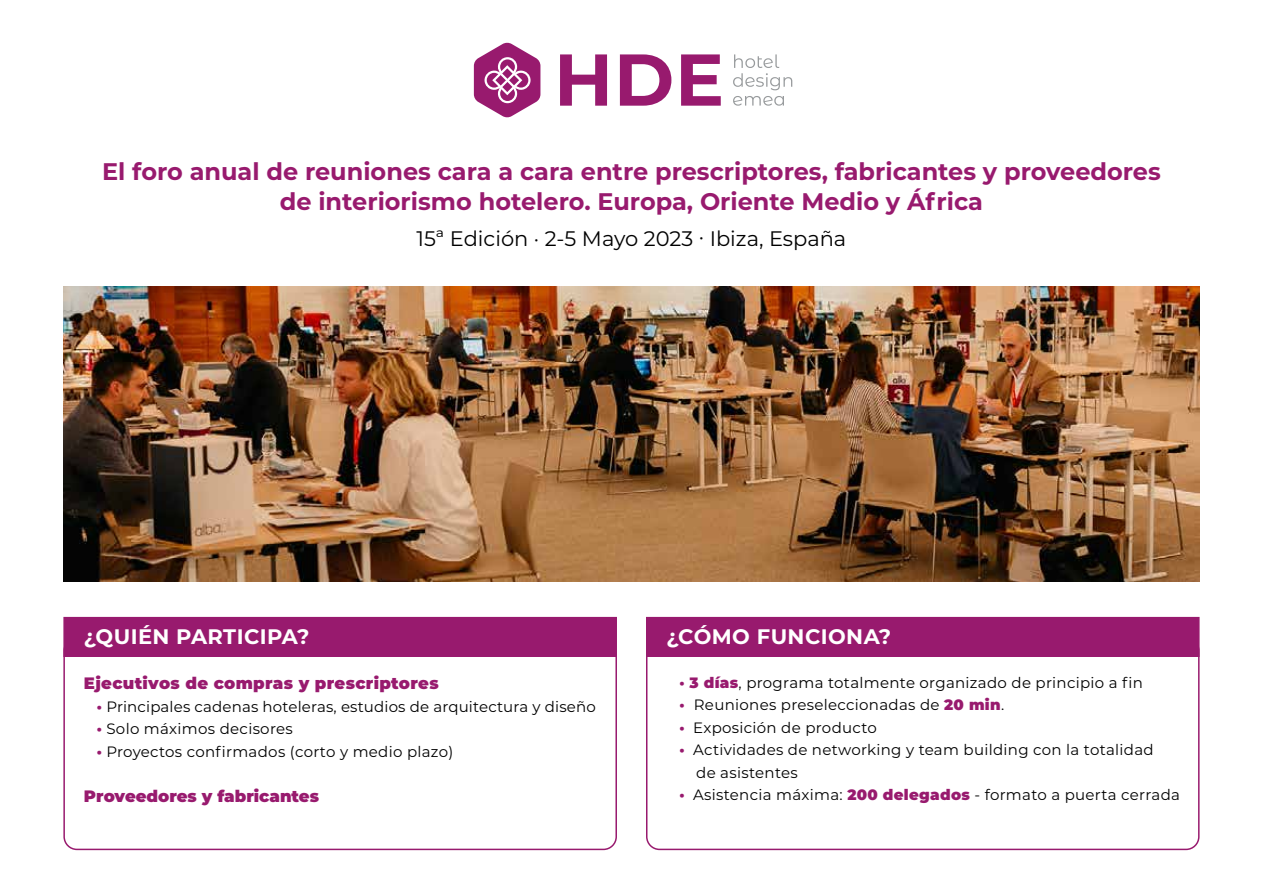
<style>
.page{position:relative;width:1263px;height:893px;background:#fff}
.page>*{position:absolute;margin:0;border:0;box-sizing:border-box;transform-origin:0 0}
.t1{font:700 24px/30px "Montserrat";color:#981a6e;text-align:center}
.t2{font:21px "Montserrat";color:#000}
.t3{font:700 21px "Montserrat";letter-spacing:.02em;color:#fff}
.t4{font:900 16.5px "Montserrat";letter-spacing:.015em;color:#981a6e}
.t5{font:15px/22.5px "Montserrat";letter-spacing:.02em;color:#000}
.s1{font-weight:900;color:#981a6e}
</style>
<div class="page">
<svg style="left:474px;top:42px;width:66px;height:76px"></svg>
<svg style="left:560px;top:54px;width:47px;height:52px"></svg>
<svg style="left:620px;top:54px;width:51px;height:52px"></svg>
<svg style="left:681px;top:54px;width:40px;height:52px"></svg>
<svg style="left:733px;top:54px;width:59px;height:36px"></svg>
<svg style="left:733px;top:96px;width:51px;height:10px"></svg>
<div style="left:63px;top:637px;width:554px;height:213px;border:2px solid #981a6e;border-radius:13px"></div>
<div style="left:646px;top:637px;width:553px;height:213px;border:2px solid #981a6e;border-radius:13px"></div>
<div style="left:63px;top:617px;width:554px;height:40px;background:#981a6e"></div>
<div style="left:646px;top:617px;width:553px;height:40px;background:#981a6e"></div>
<img style="left:64px;top:286px;width:1135px;height:296px">
<h1 class="t1" style="left:102px;top:155px;width:1060px">El foro anual de reuniones cara a cara entre prescriptores, fabricantes y proveedores de interiorismo hotelero. Europa, Oriente Medio y África</h1>
<h2 class="t2" style="left:417px;top:224px;width:431px">15ª Edición · 2-5 Mayo 2023 · Ibiza, España</h2>
<h2 class="t3" style="left:84px;top:622px;width:227px">¿QUIÉN PARTICIPA?</h2>
<p class="t4" style="left:84px;top:671px;width:356px">Ejecutivos de compras y prescriptores</p>
<p class="t5" style="left:97px;top:695px;width:501px"><span class="s1">·</span> Principales cadenas hoteleras, estudios de arquitectura y diseño <span class="s1">·</span> Solo máximos decisores<br><span class="s1">·</span> Proyectos confirmados (corto y medio plazo)</p>
<p class="t4" style="left:84px;top:784px;width:237px">Proveedores y fabricantes</p>
<h2 class="t3" style="left:666px;top:622px;width:226px">¿CÓMO FUNCIONA?</h2>
<p class="t5" style="left:679px;top:671px;width:465px"><span class="s1">· 3 días</span>, programa totalmente organizado de principio a fin</p>
<p class="t5" style="left:679px;top:693px;width:326px"><span class="s1">·</span> Reuniones preseleccionadas de <span class="s1">20 min</span>.</p>
<p class="t5" style="left:679px;top:716px;width:199px"><span class="s1">·</span> Exposición de producto</p>
<p class="t5" style="left:679px;top:738px;width:476px"><span class="s1">·</span> Actividades de networking y team building con la totalidad</p>
<p class="t5" style="left:696px;top:761px;width:103px">de asistentes</p>
<p class="t5" style="left:679px;top:783px;width:502px"><span class="s1">·</span> Asistencia máxima: <span class="s1">200 delegados</span> - formato a puerta cerrada</p>
</div>
